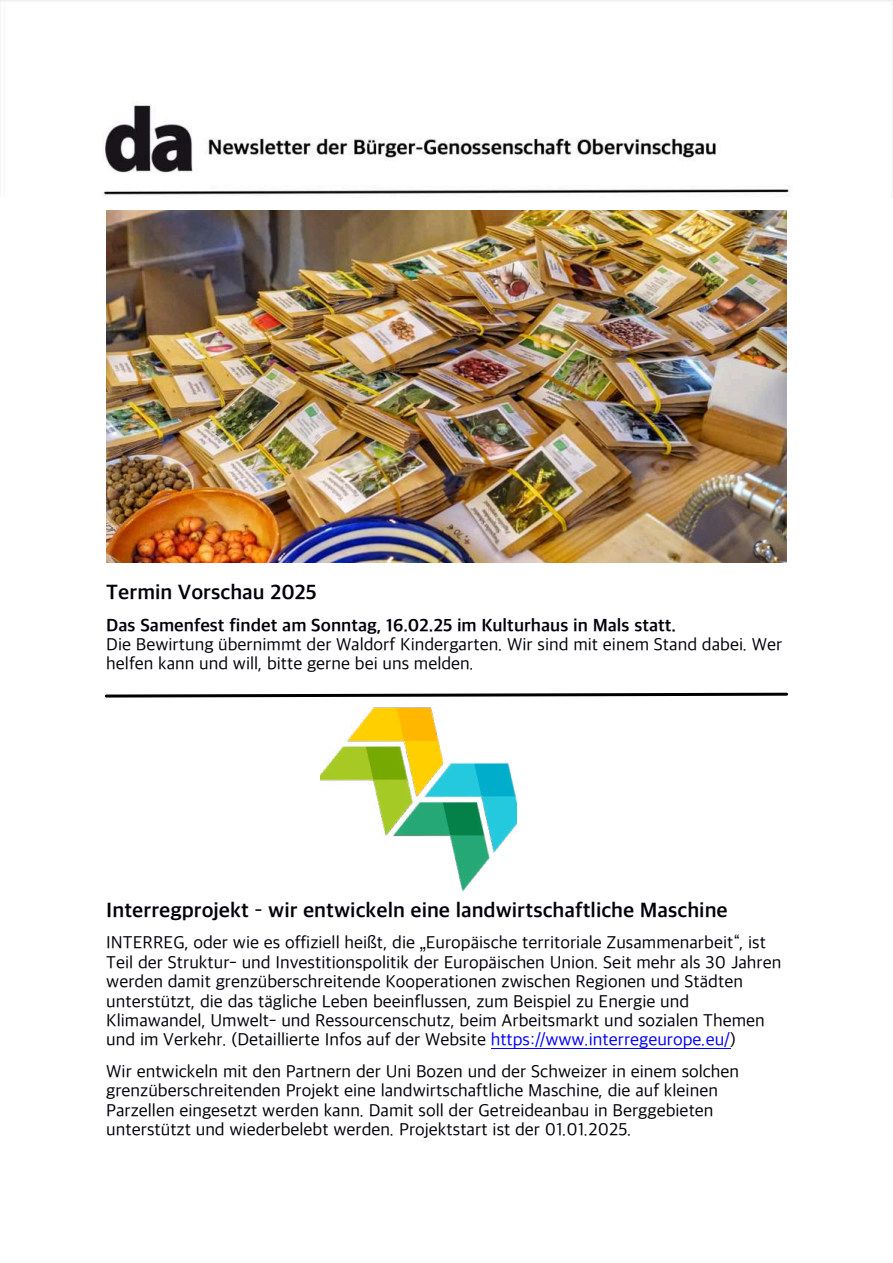
<style>
.page{position:relative;width:893px;height:1263px;background:#fff}
.page>*{position:absolute;margin:0;border:0;box-sizing:border-box;transform-origin:0 0}
.t1{font:21px "Apple SD Gothic Neo B";color:#00000a}
.t2{font:18px/19.4px "Apple SD Gothic Neo R";color:#00000a}
.t3{font:18px "Apple SD Gothic Neo B";color:#00000a}
.s1{font-family:"Helvetica"}
.s2{color:#00f}
</style>
<div class="page">
<img style="left:106px;top:211px;width:681px;height:352px">
<svg style="left:104px;top:692px;width:685px;height:6px"></svg>
<img style="left:0;top:0;width:893px;height:197px">
<hr style="left:491px;top:1048px;width:239px;height:1px;background:#00f">
<img style="left:320px;top:708px;width:196px;height:183px">
<p class="t1" style="left:106px;top:578px;width:212px">Termin Vorschau 2025</p>
<p class="t3" style="left:106px;top:612px;width:571px">Das Samenfest findet am Sonntag, 16.02.25 im Kulturhaus in Mals statt.</p>
<p class="t2" style="left:106px;top:634px;width:678px">Die Bewirtung übernimmt der Waldorf Kindergarten. Wir sind mit einem Stand dabei. Wer helfen kann und will, bitte gerne bei uns melden.</p>
<p class="t1" style="left:106px;top:895px;width:623px">Interregprojekt - wir entwickeln eine landwirtschaftliche Maschine</p>
<p class="t2" style="left:106px;top:932px;width:677px">INTERREG, oder wie es offiziell heißt, die <span class="s1">„</span>Europäische territoriale Zusammenarbeit“, ist Teil der Struktur- und Investitionspolitik der Europäischen Union. Seit mehr als 30 Jahren werden damit grenzüberschreitende Kooperationen zwischen Regionen und Städten unterstützt, die das tägliche Leben beeinflussen, zum Beispiel zu Energie und Klimawandel, Umwelt- und Ressourcenschutz, beim Arbeitsmarkt und sozialen Themen und im Verkehr. (Detaillierte Infos auf der Website <span class="s2">https://www.interregeurope.eu/</span>)</p>
<p class="t2" style="left:106px;top:1061px;width:634px">Wir entwickeln mit den Partnern der Uni Bozen und der Schweizer in einem solchen grenzüberschreitenden Projekt eine landwirtschaftliche Maschine, die auf kleinen Parzellen eingesetzt werden kann. Damit soll der Getreideanbau in Berggebieten unterstützt und wiederbelebt werden. Projektstart ist der 01.01.2025.</p>
</div>
